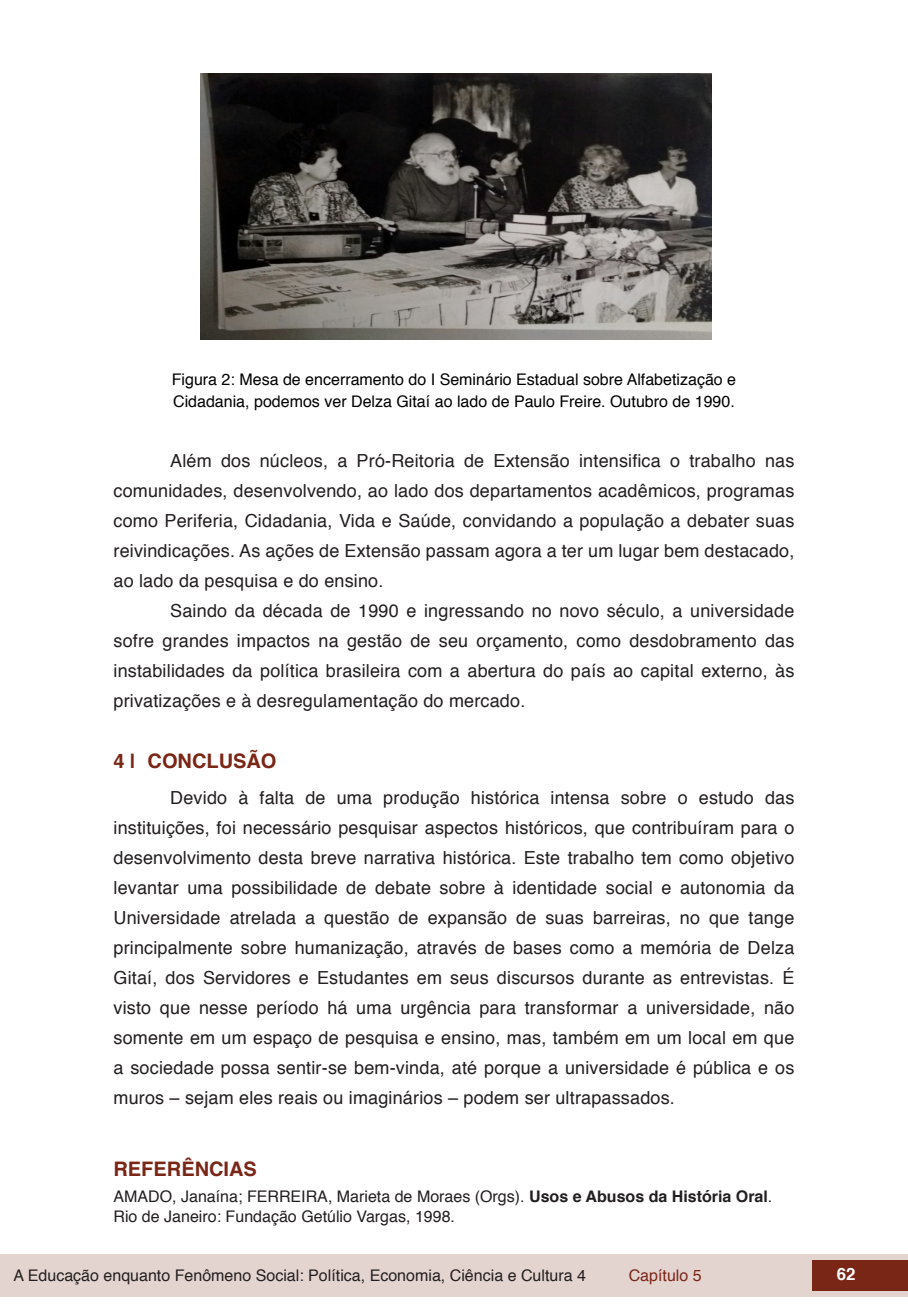
<style>
.page{position:relative;width:908px;height:1304px;background:#fff}
.page>*{position:absolute;margin:0;border:0;box-sizing:border-box;transform-origin:0 0}
.TITULOS{font:700 20px "Helvetica";color:#7a2616}
.txt{font:18px/30px "Helvetica";letter-spacing:.01em;color:#231f20;text-align:justify}
.t1{font:700 16.8px "Helvetica";color:#fff}
.referencias_finais{font:16px/20px "Helvetica";color:#231f20}
.info_tab_graf_imag{font:16px/22px "Helvetica";color:#000}
.t2{font:16px "Helvetica";color:#7a2616}
.s1{font-weight:700}
</style>
<div class="page">
<div style="left:0;top:1254px;width:906px;height:43px;background:#e4d4d0"></div>
<div style="left:812px;top:1261px;width:95px;height:30px;background:#7a2616"></div>
<img style="left:200px;top:74px;width:511px;height:266px">
<p class="info_tab_graf_imag" style="left:172px;top:368px;width:565px">Figura 2: Mesa de encerramento do I Seminário Estadual sobre Alfabetização e<br>Cidadania, podemos ver Delza Gitaí ao lado de Paulo Freire. Outubro de 1990.</p>
<p class="txt" style="left:113px;top:446px;width:682px;text-indent:57px">Além dos núcleos, a Pró-Reitoria de Extensão intensifica o trabalho nas comunidades, desenvolvendo, ao lado dos departamentos acadêmicos, programas como Periferia, Cidadania, Vida e Saúde, convidando a população a debater suas reivindicações. As ações de Extensão passam agora a ter um lugar bem destacado, ao lado da pesquisa e do ensino.</p>
<p class="txt" style="left:113px;top:596px;width:682px;text-indent:57px">Saindo da década de 1990 e ingressando no novo século, a universidade sofre grandes impactos na gestão de seu orçamento, como desdobramento das instabilidades da política brasileira com a abertura do país ao capital externo, às privatizações e à desregulamentação do mercado.</p>
<p class="TITULOS" style="left:113px;top:745px;width:164px">4 | CONCLUSÃO</p>
<p class="txt" style="left:113px;top:783px;width:682px;text-indent:57px">Devido à falta de uma produção histórica intensa sobre o estudo das instituições, foi necessário pesquisar aspectos históricos, que contribuíram para o desenvolvimento desta breve narrativa histórica. Este trabalho tem como objetivo levantar uma possibilidade de debate sobre à identidade social e autonomia da Universidade atrelada a questão de expansão de suas barreiras, no que tange principalmente sobre humanização, através de bases como a memória de Delza Gitaí, dos Servidores e Estudantes em seus discursos durante as entrevistas. É visto que nesse período há uma urgência para transformar a universidade, não somente em um espaço de pesquisa e ensino, mas, também em um local em que a sociedade possa sentir-se bem-vinda, até porque a universidade é pública e os muros – sejam eles reais ou imaginários – podem ser ultrapassados.</p>
<p class="TITULOS" style="left:113px;top:1153px;width:145px">REFERÊNCIAS</p>
<p class="referencias_finais" style="left:113px;top:1187px;width:660px">AMADO, Janaína; FERREIRA, Marieta de Moraes (Orgs). <span class="s1">Usos e Abusos da História Oral</span>.<br>Rio de Janeiro: Fundação Getúlio Vargas, 1998.</p>
<p class="referencias_finais" style="left:14px;top:1266px;width:573px">A Educação enquanto Fenômeno Social: Política, Economia, Ciência e Cultura 4</p>
<p class="t2" style="left:628px;top:1263px;width:74px">Capítulo 5</p>
<p class="t1" style="left:836px;top:1261px;width:20px">62</p>
</div>
